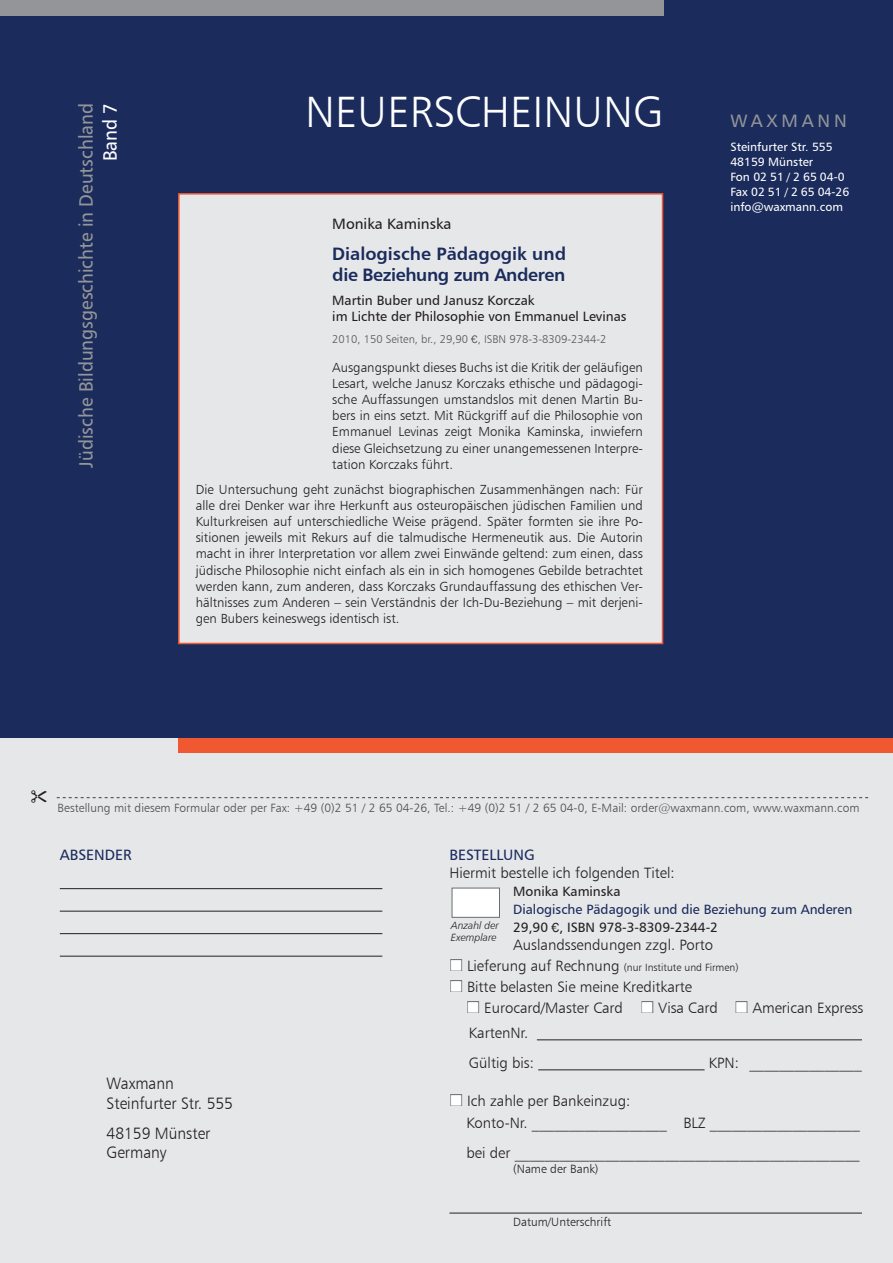
<style>
.page{position:relative;width:893px;height:1263px;background:#fff}
.page>*{position:absolute;margin:0;border:0;box-sizing:border-box;transform-origin:0 0}
.t1{font:43.95px "Humanist 777 BT Light B";color:#fff}
.t2{font:19.5px "Humanist 777 BT Roman B";color:#939598;scale:.95 1}
.t3{font:19.5px "Humanist 777 BT Roman B";color:#fff;scale:.95 1}
.t4{font:18px/21px "Humanist 777 BT Bold B";color:#1a2b5c}
.t5{font:18px "Humanist 777 BT Roman B";letter-spacing:.21em;color:#939598}
.t6{font:16.5px/19.5px "Humanist 777 BT Light B";color:#231f20;scale:.95 1}
.t7{font:15px/25.5px "Humanist 777 BT Light B";color:#231f20}
.t8{font:15px "Humanist 777 BT Roman B";color:#1a2b5c}
.t9{font:15px "Humanist 777 BT Roman B";color:#231f20}
.t10{font:13.5px/16.5px "Humanist 777 BT Roman B";color:#231f20}
.t11{font:13.5px/18px "Humanist 777 BT Roman B";color:#1a2b5c}
.t12{font:13.2px/16.2px "Humanist 777 BT Light B";color:#231f20;text-align:justify}
.t13{font:12px "Humanist 777 BT Light B";letter-spacing:.005em;color:#4b4c4d}
.t14{font:12px/15px "Humanist 777 BT Roman B";color:#fff}
.t15{font:12px "Humanist 777 BT Light B";color:#231f20}
.t16{font:11.25px "Humanist 777 BT Light B";color:#57585a}
.t17{font:10.5px "Humanist 777 BT Light B";color:#231f20}
.t18{font:10.5px/12px "Humanist 777 BT Light Italic B";color:#231f20}
.s1{font-family:"Franklin Gothic"}
.s2{color:#231f20}
.s3{font-family:"Franklin Gothic";color:#231f20}
.s4{color:#fff}
.s5{font-size:15px}
</style>
<div class="page">
<div style="left:0;top:695px;width:893px;height:568px;background:#e6e7e9"></div>
<div style="left:178px;top:729px;width:715px;height:23px;background:#f05832"></div>
<div style="left:0;top:0;width:893px;height:738px;background:#1a2b5c"></div>
<div style="left:178px;top:193px;width:485px;height:451px;background:#e6e7e9;border:2px solid #f05832"></div>
<div style="left:0;top:0;width:663px;height:15px;background:#939598"></div>
<hr style="left:60px;top:888px;width:322px;height:1px;background:#231f20">
<hr style="left:60px;top:911px;width:322px;height:1px;background:#231f20">
<hr style="left:60px;top:933px;width:322px;height:1px;background:#231f20">
<hr style="left:60px;top:956px;width:322px;height:1px;background:#231f20">
<svg style="left:57px;top:797px;width:811px;height:1px"></svg>
<hr style="left:537px;top:1039px;width:325px;height:1px;background:#231f20">
<hr style="left:538px;top:1069px;width:167px;height:1px;background:#231f20">
<hr style="left:449px;top:1213px;width:413px;height:1px;background:#231f20">
<div style="left:450px;top:959px;width:12px;height:12px;border:2px solid #6c6d70"></div>
<div style="left:450px;top:980px;width:12px;height:12px;border:2px solid #6c6d70"></div>
<div style="left:467px;top:1001px;width:12px;height:12px;border:2px solid #6c6d70"></div>
<div style="left:641px;top:1001px;width:12px;height:12px;border:2px solid #6c6d70"></div>
<div style="left:735px;top:1001px;width:12px;height:12px;border:2px solid #6c6d70"></div>
<div style="left:450px;top:1094px;width:12px;height:12px;border:2px solid #6c6d70"></div>
<div style="left:452px;top:888px;width:48px;height:30px;background:#fff;border:1px solid #6c6d70"></div>
<h2 class="t2" style="left:74px;top:468px;width:385px;rotate:-90deg">Jüdische Bildungsgeschichte in Deutschland</h2>
<h2 class="t3" style="left:98px;top:161px;width:63px;rotate:-90deg">Band 7</h2>
<h1 class="t1" style="left:305px;top:85px;width:360px">NEUERSCHEINUNG</h1>
<p class="t9" style="left:332px;top:215px;width:121px">Monika Kaminska</p>
<h3 class="t4" style="left:332px;top:242px;width:235px">Dialogische Pädagogik und die Beziehung zum Anderen</h3>
<p class="t10" style="left:332px;top:292px;width:296px">Martin Buber und Janusz Korczak<br>im Lichte der Philosophie von Emmanuel Levinas</p>
<p class="t16" style="left:332px;top:332px;width:276px">2010, 150 Seiten, br., 29,90 <span class="s1">€</span>, ISBN 978-3-8309-2344-2</p>
<p class="t12" style="left:332px;top:359px;width:312px">Ausgangspunkt dieses Buchs ist die Kritik der geläufigen Lesart, welche Janusz Korczaks ethische und pädagogi&shy;sche Auffassungen umstandslos mit denen Martin Bu&shy;bers in eins setzt. Mit Rückgriff auf die Philosophie von Emmanuel Levinas zeigt Monika Kaminska, inwiefern diese Gleichsetzung zu einer unangemessenen Interpre&shy;tation Korczaks führt.</p>
<p class="t12" style="left:196px;top:481px;width:449px">Die Untersuchung geht zunächst biographischen Zusammenhängen nach: Für alle drei Denker war ihre Herkunft aus osteuropäischen jüdischen Familien und Kulturkreisen auf unterschiedliche Weise prägend. Später formten sie ihre Po&shy;sitionen jeweils mit Rekurs auf die talmudische Hermeneutik aus. Die Autorin macht in ihrer Interpretation vor allem zwei Einwände geltend: zum einen, dass jüdische Philosophie nicht einfach als ein in sich homogenes Gebilde betrachtet werden kann, zum anderen, dass Korczaks Grundauffassung des ethischen Ver&shy;hältnisses zum Anderen – sein Verständnis der Ich-Du-Beziehung – mit derjeni&shy;gen Bubers keineswegs identisch ist.</p>
<h3 class="t5" style="left:730px;top:110px;width:118px">WAXMANN</h3>
<p class="t14" style="left:730px;top:139px;width:120px">Steinfurter Str. 555<br>48159 Münster<br>Fon 02 51 / 2 65 04-0<br>Fax 02 51 / 2 65 04-26 info@waxmann.com</p>
<p class="t13" style="left:58px;top:801px;width:803px">Bestellung mit diesem Formular oder per Fax: +49 (0)2 51 / 2 65 04-26, Tel.: +49 (0)2 51 / 2 65 04-0, E-Mail: order@waxmann.com, www.waxmann.com</p>
<p class="t8" style="left:449px;top:845px;width:87px">BESTELLUNG</p>
<p class="t7" style="left:449px;top:859px;width:227px">Hiermit bestelle ich folgenden Titel:</p>
<p class="t10" style="left:513px;top:882px;width:109px">Monika Kaminska</p>
<p class="t11" style="left:513px;top:900px;width:341px">Dialogische Pädagogik und die Beziehung zum Anderen<br><span class="s2">29,90</span> <span class="s3">€</span><span class="s2">, ISBN 978-3-8309-2344-2</span></p>
<p class="t7" style="left:513px;top:931px;width:202px">Auslandssendungen zzgl. Porto</p>
<p class="t17" style="left:449px;top:961px;width:291px"><span class="s4">■</span> <span class="s5">Lieferung auf Rechnung</span> (nur Institute und Firmen)</p>
<p class="t7" style="left:449px;top:973px;width:244px"><span class="s4">■</span> Bitte belasten Sie meine Kreditkarte</p>
<p class="t7" style="left:466px;top:994px;width:398px"><span class="s4">■</span> Eurocard/Master Card <span class="s4">■</span> Visa Card <span class="s4">■</span> American Express<br>KartenNr.</p>
<p class="t7" style="left:469px;top:1050px;width:67px">Gültig bis:</p>
<p class="t7" style="left:709px;top:1050px;width:155px">KPN: _______________</p>
<p class="t7" style="left:466px;top:1089px;width:395px;line-height:22.5px;text-indent:-17px"><span class="s4">■</span> Ich zahle per Bankeinzug:<br>Konto-Nr. __________________ BLZ ____________________</p>
<p class="t7" style="left:466px;top:1140px;width:395px">bei der ______________________________________________</p>
<p class="t15" style="left:513px;top:1162px;width:87px">(Name der Bank)</p>
<p class="t8" style="left:60px;top:845px;width:73px">ABSENDER</p>
<p class="t18" style="left:451px;top:919px;width:50px">Anzahl der<br>Exemplare</p>
<p class="t6" style="left:107px;top:1073px;width:135px">Waxmann<br>Steinfurter Str. 555</p>
<p class="t6" style="left:107px;top:1123px;width:111px">48159 Münster<br>Germany</p>
<p class="t15" style="left:513px;top:1215px;width:100px">Datum/Unterschrift</p>
</div>
